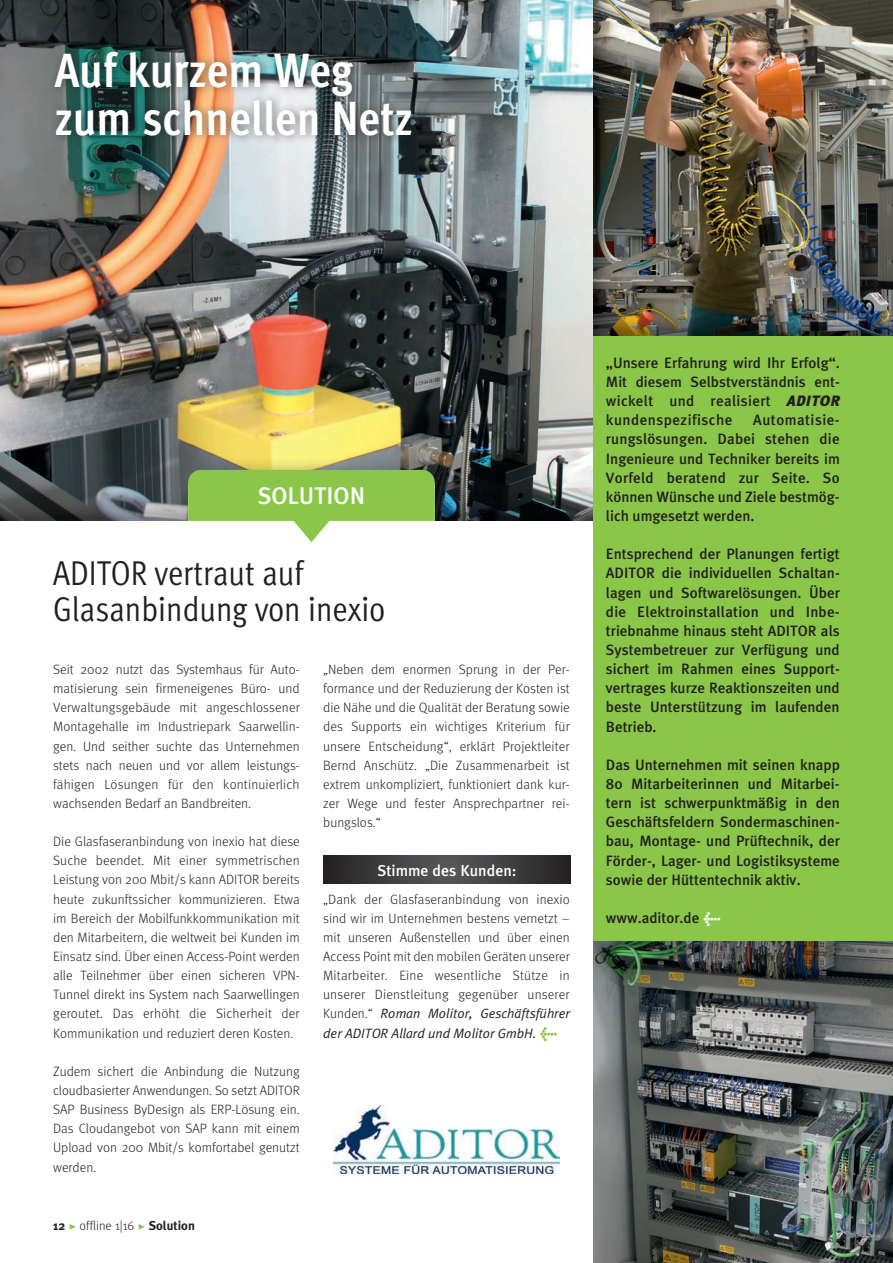
<style>
.page{position:relative;width:893px;height:1263px;background:#fff}
.page>*{position:absolute;margin:0;border:0;box-sizing:border-box;transform-origin:0 0}
.t1{font:700 condensed 48px/48px "Meta OT";color:#fff}
.t2{font:34.5px/36px "Meta OT Cond Norm";color:#231f20}
.t3{font:500 24px "Meta Plus";color:#fff}
.t4{font:500 15.75px "Meta Plus";color:#fff}
.t5{font:500 15px/19.2px "Meta Plus";color:#231f20;text-align:justify}
.t6{font:300 13.5px/19.2px "Meta";color:#231f20;text-align:justify}
.t7{font:italic 13.5px/19.2px "Meta Plus Normal";color:#231f20}
.t8{font:300 12.75px "Meta";color:#231f20}
.s1{font-family:"Meta Plus";font-weight:700}
.s2{font-family:"Meta Light Expert";font-weight:400;font-size:18px;color:#8ac648}
.s3{font-family:"Meta";font-weight:300;font-style:normal}
.s4{font-family:"Meta Plus";font-weight:900;font-style:normal;color:#8ac648}
.s5{font-weight:900;font-style:italic}
.s6{font-weight:900;font-size:13.5px;color:#fff}
</style>
<div class="page">
<img style="left:0;top:0;width:593px;height:490px">
<svg style="left:0;top:490px;width:593px;height:31px;background:#454b4d"></svg>
<div style="left:184px;top:456px;width:270px;height:87px;background:#231f20;opacity:.25"></div>
<div style="left:0;top:521px;width:593px;height:23px;background:#fff"></div>
<svg style="left:188px;top:470px;width:247px;height:72px"></svg>
<div style="left:48px;top:43px;width:374px;height:101px;background:#231f20;opacity:.55"></div>
<div style="left:593px;top:329px;width:300px;height:670px;background:#8ac648"></div>
<svg style="left:324px;top:856px;width:246px;height:27px;background:#3d3d3e"></svg>
<img style="left:333px;top:1105px;width:227px;height:68px">
<img style="left:593px;top:942px;width:300px;height:321px">
<img style="left:621px;top:0;width:272px;height:304px">
<img style="left:593px;top:0;width:28px;height:304px">
<img style="left:593px;top:304px;width:300px;height:32px">
<h1 class="t1" style="left:55px;top:47px;width:360px">Auf kurzem Weg zum schnellen Netz</h1>
<h3 class="t3" style="left:258px;top:481px;width:109px">SOLUTION</h3>
<h2 class="t2" style="left:53px;top:555px;width:333px">ADITOR vertraut auf<br>Glasanbindung von inexio</h2>
<p class="t6" style="left:53px;top:660px;width:248px">Seit 2002 nutzt das Systemhaus für Auto&shy;matisierung sein firmeneigenes Büro- und Verwaltungsgebäude mit angeschlossener Montagehalle im Industriepark Saarwellin&shy;gen. Und seither suchte das Unternehmen stets nach neuen und vor allem leistungs&shy;fähigen Lösungen für den kontinuierlich wachsenden Bedarf an Bandbreiten.</p>
<p class="t6" style="left:53px;top:832px;width:248px">Die Glasfaseranbindung von inexio hat diese Suche beendet. Mit einer symmetrischen Leistung von 200 Mbit/s kann ADITOR bereits heute zukunftssicher kommunizieren. Etwa im Bereich der Mobilfunkkommunikation mit den Mitarbeitern, die weltweit bei Kunden im Einsatz sind. Über einen Access-Point werden alle Teilnehmer über einen sicheren VPN-Tunnel direkt ins System nach Saarwellingen geroutet. Das erhöht die Sicherheit der Kommunikation und reduziert deren Kosten.</p>
<p class="t6" style="left:53px;top:1061px;width:248px">Zudem sichert die Anbindung die Nutzung cloudbasierter Anwendungen. So setzt ADITOR SAP Business ByDesign als ERP-Lösung ein.<br>Das Cloudangebot von SAP kann mit einem Upload von 200 Mbit/s komfortabel genutzt werden.</p>
<p class="t8" style="left:53px;top:1219px;width:143px"><span class="s1">12</span> <span class="s2">@</span> offline 1|16 <span class="s2">@</span> <span class="s1">Solution</span></p>
<p class="t6" style="left:323px;top:660px;width:248px">„Neben dem enormen Sprung in der Per&shy;formance und der Reduzierung der Kosten ist die Nähe und die Qualität der Beratung sowie des Supports ein wichtiges Kriterium für unsere Entscheidung“, erklärt Projektleiter Bernd Anschütz. „Die Zusammenarbeit ist extrem unkompliziert, funktioniert dank kur&shy;zer Wege und fester Ansprechpartner rei&shy;bungslos.“</p>
<p class="t4" style="left:377px;top:861px;width:141px">Stimme des Kunden:</p>
<p class="t6" style="left:323px;top:889px;width:248px">„Dank der Glasfaseranbindung von inexio sind wir im Unternehmen bestens vernetzt – mit unseren Außenstellen und über einen Access Point mit den mobilen Geräten unserer Mitarbeiter. Eine wesentliche Stütze in unserer Dienstleitung gegenüber unserer</p>
<p class="t7" style="left:323px;top:1004px;width:248px"><span class="s3">Kunden.“</span> Roman Molitor, Geschäftsführer der ADITOR Allard und Molitor GmbH. <span class="s4">&lt;</span></p>
<p class="t5" style="left:606px;top:353px;width:235px">„Unsere Erfahrung wird Ihr Erfolg“.<br>Mit diesem Selbstverständnis ent&shy;wickelt und realisiert <span class="s5">ADITOR </span>kundenspezifische</p>
<p class="t5" style="left:606px;top:410px;width:235px;text-indent:147px">Automatisie&shy;rungslösungen. Dabei stehen die Ingenieure und Techniker bereits im Vorfeld beratend zur Seite. So können Wünsche und Ziele bestmög&shy;lich umgesetzt werden.</p>
<p class="t5" style="left:606px;top:544px;width:235px">Entsprechend der Planungen fertigt ADITOR die individuellen Schaltan&shy;lagen und Softwarelösungen. Über die Elektroinstallation und Inbe&shy;triebnahme hinaus steht ADITOR als Systembetreuer zur Verfügung und sichert im Rahmen eines Support&shy;vertrages kurze Reaktionszeiten und beste Unterstützung im laufenden Betrieb.</p>
<p class="t5" style="left:606px;top:755px;width:235px">Das Unternehmen mit seinen knapp 80 Mitarbeiterinnen und Mitarbei&shy;tern ist schwerpunktmäßig in den Geschäftsfeldern Sondermaschinen&shy;bau, Montage- und Prüftechnik, der Förder-, Lager- und Logistiksysteme sowie der Hüttentechnik aktiv.</p>
<p class="t5" style="left:606px;top:908px;width:117px">www.aditor.de <span class="s6">&lt;</span></p>
</div>
